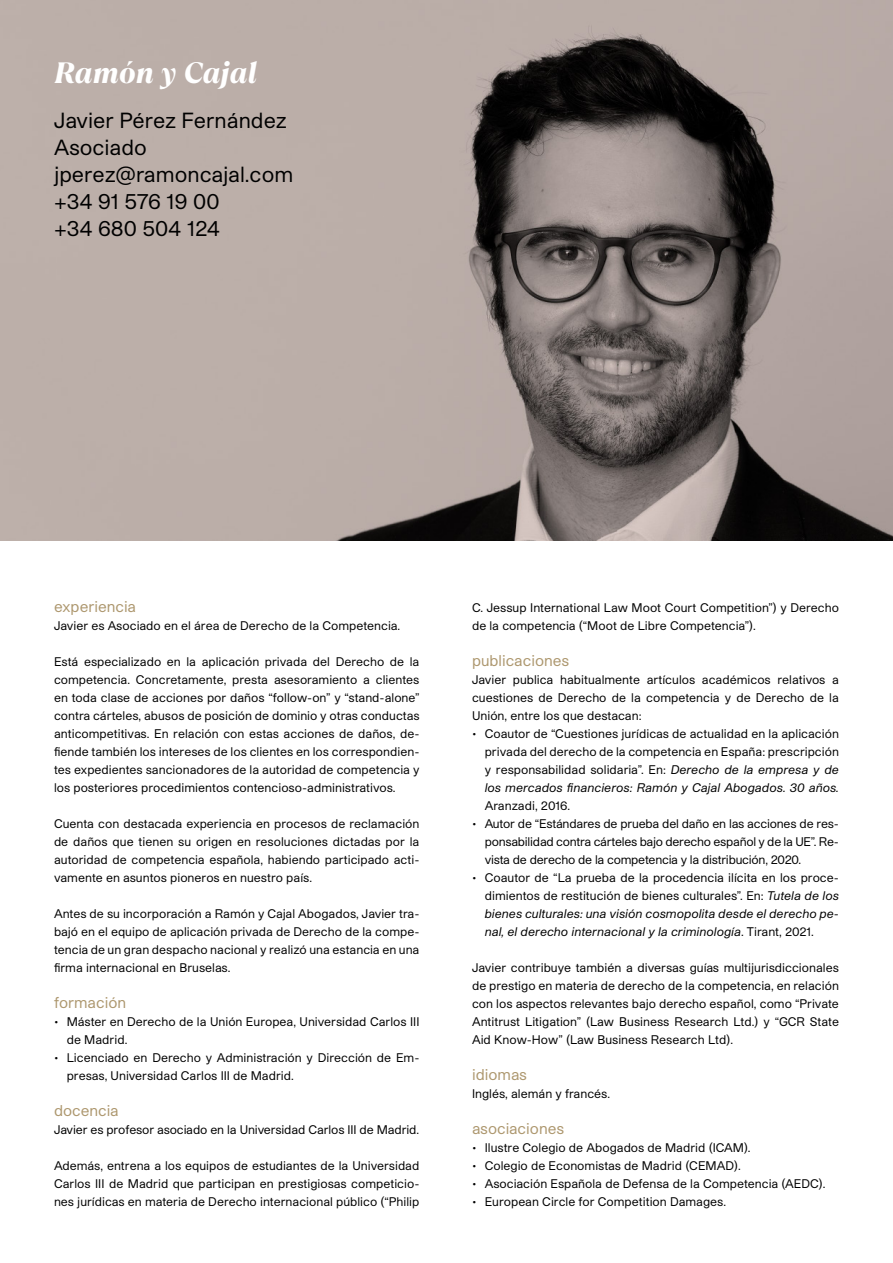
<style>
.page{position:relative;width:893px;height:1263px;background:#fff}
.page>*{position:absolute;margin:0;border:0;box-sizing:border-box;transform-origin:0 0}
.t1{font:italic 800 29.4px "TT Ramillas";color:#fff}
.t2{font:21px/27px "Studio Pro";color:#000}
.t3{font:15px "Studio Pro";color:#ad976e}
.t4{font:12px/18px "Studio Pro";color:#000;text-align:justify}
.s1{font-style:italic}
</style>
<div class="page">
<img style="left:0;top:0;width:893px;height:540px">
<h1 class="t1" style="left:54px;top:54px;width:205px">Ramón y Cajal</h1>
<h2 class="t2" style="left:54px;top:106px;width:241px">Javier Pérez Fernández<br>Asociado jperez@ramoncajal.com +34 91 576 19 00<br>+34 680 504 124</h2>
<p class="t3" style="left:54px;top:597px;width:84px">experiencia</p>
<p class="t4" style="left:54px;top:616px;width:348px">Javier es Asociado en el área de Derecho de la Competencia.</p>
<p class="t4" style="left:54px;top:652px;width:367px">Está especializado en la aplicación privada del Derecho de la competencia. Concretamente, presta asesoramiento a clientes en toda clase de acciones por daños “follow-on” y “stand-alone” contra cárteles, abusos de posición de dominio y otras conductas anticompetitivas. En relación con estas acciones de daños, de&shy;fiende también los intereses de los clientes en los correspondien&shy;tes expedientes sancionadores de la autoridad de competencia y los posteriores procedimientos contencioso-administrativos.</p>
<p class="t4" style="left:54px;top:814px;width:367px">Cuenta con destacada experiencia en procesos de reclamación de daños que tienen su origen en resoluciones dictadas por la autoridad de competencia española, habiendo participado acti&shy;vamente en asuntos pioneros en nuestro país.</p>
<p class="t4" style="left:54px;top:904px;width:367px">Antes de su incorporación a Ramón y Cajal Abogados, Javier tra&shy;bajó en el equipo de aplicación privada de Derecho de la compe&shy;tencia de un gran despacho nacional y realizó una estancia en una firma internacional en Bruselas.</p>
<p class="t3" style="left:54px;top:993px;width:74px">formación</p>
<p class="t4" style="left:67px;top:1012px;width:354px;text-indent:-13px">• Máster en Derecho de la Unión Europea, Universidad Carlos III de Madrid.</p>
<p class="t4" style="left:67px;top:1048px;width:354px;text-indent:-13px">• Licenciado en Derecho y Administración y Dirección de Em&shy;presas, Universidad Carlos III de Madrid.</p>
<p class="t3" style="left:54px;top:1101px;width:66px">docencia</p>
<p class="t4" style="left:54px;top:1120px;width:367px">Javier es profesor asociado en la Universidad Carlos III de Madrid.</p>
<p class="t4" style="left:54px;top:1156px;width:367px">Además, entrena a los equipos de estudiantes de la Universidad Carlos III de Madrid que participan en prestigiosas competicio&shy;nes jurídicas en materia de Derecho internacional público (“Philip</p>
<p class="t4" style="left:472px;top:598px;width:368px">C. Jessup International Law Moot Court Competition”) y Derecho de la competencia (“Moot de Libre Competencia”).</p>
<p class="t3" style="left:472px;top:651px;width:99px">publicaciones</p>
<p class="t4" style="left:472px;top:670px;width:368px">Javier publica habitualmente artículos académicos relativos a cuestiones de Derecho de la competencia y de Derecho de la Unión, entre los que destacan:</p>
<p class="t4" style="left:485px;top:724px;width:356px;text-indent:-13px">• Coautor de “Cuestiones jurídicas de actualidad en la aplicación privada del derecho de la competencia en España: prescripción y responsabilidad solidaria”. En: <span class="s1">Derecho de la empresa y de los mercados financieros: Ramón y Cajal Abogados. 30 años.</span></p>
<p class="t4" style="left:485px;top:796px;width:87px">Aranzadi, 2016.</p>
<p class="t4" style="left:485px;top:814px;width:356px;text-indent:-13px">• Autor de “Estándares de prueba del daño en las acciones de res&shy;ponsabilidad contra cárteles bajo derecho español y de la UE”. Re&shy;vista de derecho de la competencia y la distribución, 2020.</p>
<p class="t4" style="left:485px;top:868px;width:356px;text-indent:-13px">• Coautor de “La prueba de la procedencia ilícita en los proce&shy;dimientos de restitución de bienes culturales”. En: <span class="s1">Tutela de los bienes culturales: una visión cosmopolita desde el derecho pe&shy;nal, el derecho internacional y la criminología</span>. Tirant, 2021.</p>
<p class="t4" style="left:472px;top:958px;width:368px">Javier contribuye también a diversas guías multijurisdiccionales de prestigo en materia de derecho de la competencia, en relación con los aspectos relevantes bajo derecho español, como “Private Antitrust Litigation” (Law Business Research Ltd.) y “GCR State Aid Know-How” (Law Business Research Ltd).</p>
<p class="t3" style="left:472px;top:1065px;width:57px">idiomas</p>
<p class="t4" style="left:472px;top:1084px;width:140px">Inglés, alemán y francés.</p>
<p class="t3" style="left:472px;top:1119px;width:94px">asociaciones</p>
<p class="t4" style="left:472px;top:1138px;width:280px">• Ilustre Colegio de Abogados de Madrid (ICAM).</p>
<p class="t4" style="left:472px;top:1156px;width:270px">• Colegio de Economistas de Madrid (CEMAD).</p>
<p class="t4" style="left:472px;top:1174px;width:355px">• Asociación Española de Defensa de la Competencia (AEDC).</p>
<p class="t4" style="left:472px;top:1192px;width:256px">• European Circle for Competition Damages.</p>
</div>
